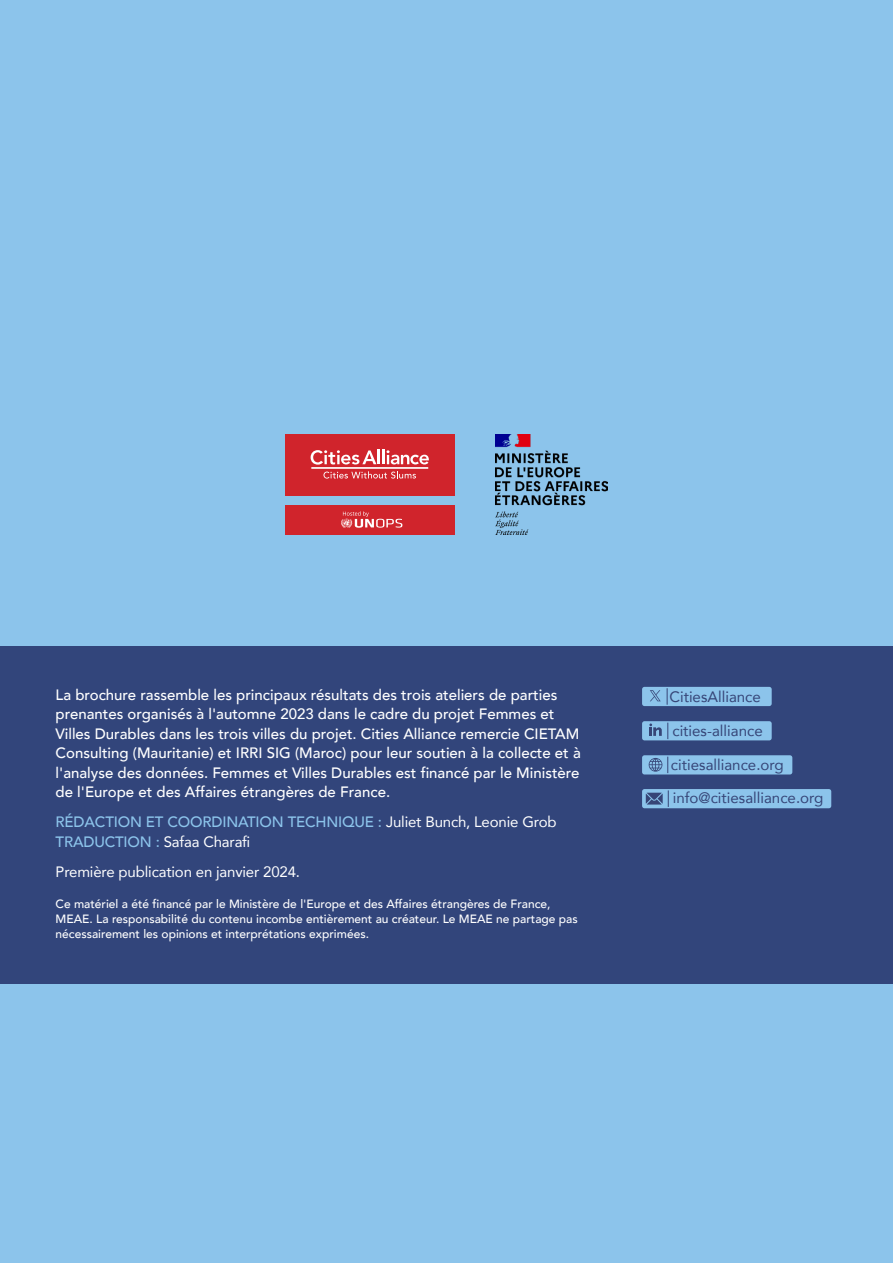
<style>
.page{position:relative;width:893px;height:1263px;background:#8cc4eb}
.page>*{position:absolute;margin:0;border:0;box-sizing:border-box;transform-origin:0 0}
.t1{font:15.15px "Avenir";color:#364577}
.t2{font:500 15px/19.5px "Avenir";color:#fff}
.t3{font:500 15px/19.5px "Avenir";letter-spacing:-.01em;color:#8cc4eb}
.t4{font:15px "Avenir";letter-spacing:-.01em;color:#fff}
.t5{font:500 12px/15px "Avenir";color:#fff}
.s1{font-weight:400;color:#fff}
</style>
<div class="page">
<div style="left:0;top:646px;width:893px;height:338px;background:#32457b"></div>
<div style="left:642px;top:721px;width:130px;height:19px;background:#8cc4eb;border-radius:2px"></div>
<svg style="left:649px;top:723px;width:13px;height:13px"></svg>
<svg style="left:668px;top:723px;width:1px;height:16px"></svg>
<div style="left:642px;top:789px;width:189px;height:19px;background:#8cc4eb;border-radius:2px"></div>
<svg style="left:646px;top:790px;width:23px;height:17px"></svg>
<div style="left:642px;top:755px;width:150px;height:19px;background:#8cc4eb;border-radius:2px"></div>
<svg style="left:649px;top:757px;width:19px;height:16px"></svg>
<div style="left:642px;top:687px;width:130px;height:19px;background:#8cc4eb;border-radius:2px"></div>
<svg style="left:667px;top:688px;width:1px;height:17px"></svg>
<svg style="left:650px;top:690px;width:11px;height:11px"></svg>
<div style="left:285px;top:434px;width:169px;height:62px;background:#d0242c"></div>
<div style="left:285px;top:505px;width:169px;height:30px;background:#d0242c"></div>
<svg style="left:323px;top:471px;width:93px;height:8px"></svg>
<svg style="left:311px;top:450px;width:65px;height:15px"></svg>
<hr style="left:377px;top:449px;width:3px;height:15px;background:#fff">
<svg style="left:382px;top:449px;width:47px;height:15px"></svg>
<svg style="left:341px;top:511px;width:61px;height:17px"></svg>
<hr style="left:311px;top:467px;width:117px;height:2px;background:#fff">
<img style="left:496px;top:434px;width:112px;height:101px">
<p class="t2" style="left:56px;top:684px;width:527px">La brochure rassemble les principaux résultats des trois ateliers de parties prenantes organisés à l'automne 2023 dans le cadre du projet Femmes et Villes Durables dans les trois villes du projet. Cities Alliance remercie CIETAM Consulting (Mauritanie) et IRRI SIG (Maroc) pour leur soutien à la collecte et à l'analyse des données. Femmes et Villes Durables est financé par le Ministère de l'Europe et des Affaires étrangères de France.</p>
<p class="t3" style="left:56px;top:811px;width:502px">RÉDACTION ET COORDINATION TECHNIQUE : <span class="s1">Juliet Bunch, Leonie Grob<br></span>TRADUCTION : <span class="s1">Safaa Charafi</span></p>
<p class="t4" style="left:56px;top:859px;width:246px">Première publication en janvier 2024.</p>
<p class="t5" style="left:56px;top:896px;width:524px">Ce matériel a été financé par le Ministère de l'Europe et des Affaires étrangères de France,<br>MEAE. La responsabilité du contenu incombe entièrement au créateur. Le MEAE ne partage pas nécessairement les opinions et interprétations exprimées.</p>
<p class="t1" style="left:669px;top:684px;width:93px">CitiesAlliance</p>
<p class="t1" style="left:672px;top:718px;width:92px">cities-alliance</p>
<p class="t1" style="left:671px;top:752px;width:114px">citiesalliance.org</p>
<p class="t1" style="left:673px;top:786px;width:152px">info@citiesalliance.org</p>
</div>
